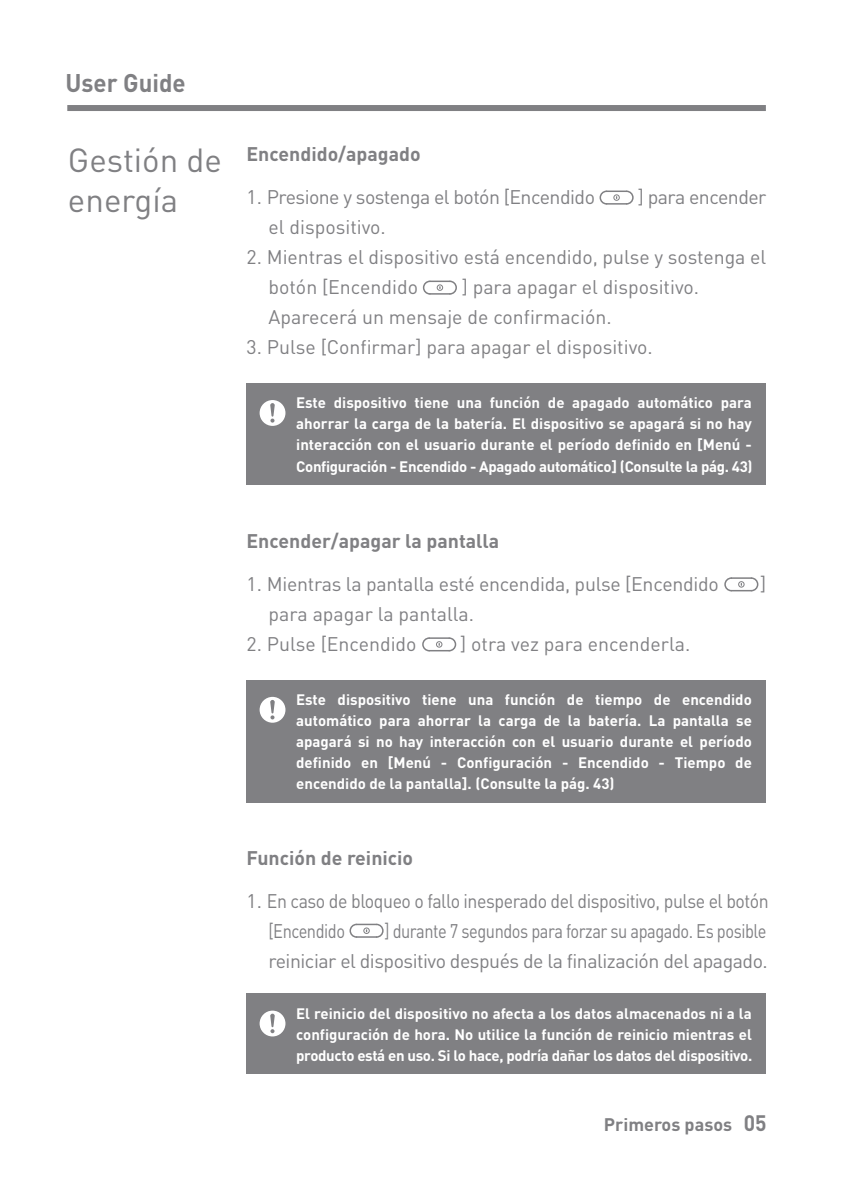
<style>
.page{position:relative;width:851px;height:1191px;background:#fff}
.page>*{position:absolute;margin:0;border:0;box-sizing:border-box;transform-origin:0 0}
.t1{font:33px/39.6px "DINOT";color:#808083}
.t2{font:700 25.2px "DINOT";color:#808083;scale:.95 1}
.t3{font:19.5px/30px "DINOT";letter-spacing:-.015em;color:#808083}
.t4{font:19.5px/30px "DINOT";letter-spacing:-.015em;color:#808083;text-align:right;scale:.84 1}
.t5{font:700 19.5px "DINOT";color:#808083}
.t6{font:700 18px "DINOT";color:#808083}
.t7{font:700 15px/21px "DINOT";letter-spacing:-.02em;color:#fff;text-align:justify}
.s1{font-size:22.2px}
</style>
<div class="page">
<div style="left:67px;top:105px;width:698px;height:6px;background:#808083"></div>
<div style="left:246px;top:993px;width:519px;height:81px;background:#808083"></div>
<svg style="left:259px;top:1010px;width:26px;height:26px"></svg>
<div style="left:246px;top:680px;width:519px;height:122px;background:#808083"></div>
<svg style="left:259px;top:697px;width:26px;height:25px"></svg>
<div style="left:246px;top:383px;width:519px;height:101px;background:#808083"></div>
<svg style="left:259px;top:400px;width:26px;height:26px"></svg>
<svg style="left:613px;top:194px;width:6px;height:7px"></svg>
<svg style="left:614px;top:195px;width:4px;height:5px"></svg>
<hr style="left:606px;top:203px;width:20px;height:2px;background:#808083">
<hr style="left:606px;top:190px;width:20px;height:2px;background:#808083">
<svg style="left:625px;top:190px;width:9px;height:15px"></svg>
<svg style="left:599px;top:190px;width:9px;height:15px"></svg>
<svg style="left:436px;top:284px;width:7px;height:7px"></svg>
<svg style="left:437px;top:285px;width:5px;height:5px"></svg>
<hr style="left:430px;top:293px;width:20px;height:2px;background:#808083">
<hr style="left:430px;top:280px;width:20px;height:2px;background:#808083">
<svg style="left:448px;top:280px;width:9px;height:15px"></svg>
<svg style="left:422px;top:280px;width:9px;height:15px"></svg>
<svg style="left:724px;top:577px;width:35px;height:15px"></svg>
<svg style="left:422px;top:637px;width:35px;height:15px"></svg>
<svg style="left:349px;top:923px;width:35px;height:15px"></svg>
<h2 class="t2" style="left:65px;top:66px;width:128px">User Guide</h2>
<h1 class="t1" style="left:68px;top:140px;width:155px">Gestión de energía</h1>
<h3 class="t5" style="left:246px;top:142px;width:176px">Encendido/apagado</h3>
<h3 class="t3" style="left:246px;top:182px;width:350px">1. Presione y sostenga el botón [Encendido</h3>
<h3 class="t3" style="left:637px;top:182px;width:130px">] para encender</h3>
<h3 class="t3" style="left:268px;top:212px;width:119px">el dispositivo.</h3>
<h3 class="t3" style="left:268px;top:242px;width:499px;text-indent:-22px">2. Mientras el dispositivo está encendido, pulse y sostenga el botón [Encendido</h3>
<h3 class="t3" style="left:268px;top:272px;width:432px;text-indent:193px">] para apagar el dispositivo.<br>Aparecerá un mensaje de confirmación.</h3>
<h3 class="t3" style="left:246px;top:332px;width:408px">3. Pulse [Confirmar] para apagar el dispositivo.</h3>
<p class="t7" style="left:296px;top:392px;width:458px">Este dispositivo tiene una función de apagado automático para ahorrar la carga de la batería. El dispositivo se apagará si no hay interacción con el usuario durante el período definido en [Menú - Configuración - Encendido - Apagado automático] (Consulte la pág. 43)</p>
<h3 class="t5" style="left:246px;top:528px;width:254px">Encender/apagar la pantalla</h3>
<h3 class="t3" style="left:246px;top:569px;width:474px">1. Mientras la pantalla esté encendida, pulse [Encendido</h3>
<h3 class="t3" style="left:760px;top:569px;width:8px">]</h3>
<h3 class="t3" style="left:268px;top:599px;width:207px">para apagar la pantalla.</h3>
<h3 class="t3" style="left:246px;top:629px;width:171px">2. Pulse [Encendido</h3>
<h3 class="t3" style="left:460px;top:629px;width:231px">] otra vez para encenderla.</h3>
<p class="t7" style="left:296px;top:689px;width:457px">Este dispositivo tiene una función de tiempo de encendido automático para ahorrar la carga de la batería. La pantalla se apagará si no hay interacción con el usuario durante el período definido en [Menú - Configuración - Encendido - Tiempo de encendido de la pantalla]. (Consulte la pág. 43)</p>
<h3 class="t5" style="left:246px;top:844px;width:168px">Función de reinicio</h3>
<h3 class="t3" style="left:268px;top:885px;width:501px;text-indent:-22px">1. En caso de bloqueo o fallo inesperado del dispositivo, pulse el botón [Encendido</h3>
<h3 class="t4" style="left:268px;top:915px;width:595px">] durante 7 segundos para forzar su apagado. Es posible<br>reiniciar el dispositivo después de la finalización del apagado.</h3>
<p class="t7" style="left:296px;top:1002px;width:457px">El reinicio del dispositivo no afecta a los datos almacenados ni a la configuración de hora. No utilice la función de reinicio mientras el producto está en uso. Si lo hace, podría dañar los datos del dispositivo.</p>
<p class="t6" style="left:603px;top:1112px;width:164px">Primeros pasos <span class="s1">05</span></p>
</div>
